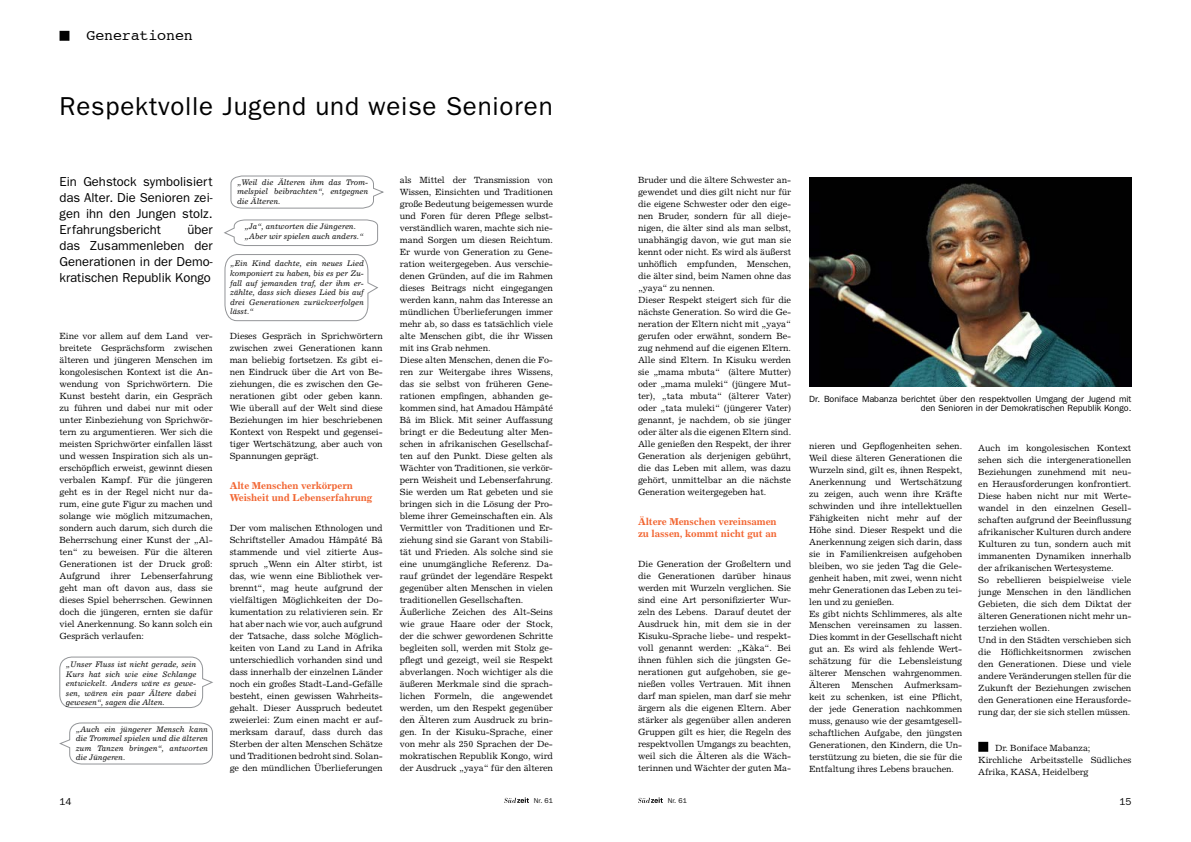
<style>
.page{position:relative;width:1191px;height:842px;background:#fff}
.page>*{position:absolute;margin:0;border:0;box-sizing:border-box;transform-origin:0 0}
.t1{font:26px "Franklin Gothic";letter-spacing:.03em;color:#000}
.t2{font:15px "Courier";letter-spacing:-.01em;color:#000}
.t3{font:13px/16px "Franklin Gothic";color:#000;text-align:justify}
.t4{font:700 10px/12px "Excelsior";letter-spacing:-.01em;color:#f26531}
.t5{font:10px "Franklin Gothic";color:#000}
.t6{font:9px/12px "Excelsior";letter-spacing:-.01em;color:#000}
.t7{font:9px/9px "Franklin Gothic";color:#000;text-align:right}
.t8{font:italic 8px/9.6px "Excelsior";letter-spacing:-.01em;color:#000;text-align:justify}
.t9{font:7px "Franklin Gothic";color:#000}
</style>
<div class="page">
<div style="left:60px;top:31px;width:9px;height:9px;background:#000"></div>
<div style="left:60px;top:31px;width:9px;height:10px;border:1px solid #000"></div>
<svg style="left:638px;top:797px;width:25px;height:6px"></svg>
<svg style="left:504px;top:797px;width:25px;height:6px"></svg>
<img style="left:809px;top:177px;width:322px;height:210px">
<svg style="left:59px;top:656px;width:154px;height:52px"></svg>
<svg style="left:230px;top:175px;width:154px;height:34px"></svg>
<svg style="left:59px;top:722px;width:154px;height:42px"></svg>
<svg style="left:224px;top:254px;width:154px;height:67px"></svg>
<svg style="left:224px;top:219px;width:154px;height:27px"></svg>
<div style="left:978px;top:742px;width:9px;height:9px;background:#000"></div>
<div style="left:978px;top:742px;width:10px;height:10px;border:1px solid #000"></div>
<h2 class="t2" style="left:86px;top:24px;width:108px">Generationen</h2>
<h1 class="t1" style="left:60px;top:91px;width:495px">Respektvolle Jugend und weise Senioren</h1>
<h3 class="t3" style="left:60px;top:174px;width:155px">Ein Gehstock symbolisiert das Alter. Die Senioren zei&shy;gen ihn den Jungen stolz.<br>Erfahrungsbericht</h3>
<h3 class="t3" style="left:60px;top:222px;width:155px;text-indent:128px">über das Zusammenleben der Generationen in der Demo&shy;kratischen Republik Kongo</h3>
<p class="t8" style="left:237px;top:177px;width:133px">„Weil die Älteren ihm das Trom&shy;melspiel beibrachten“, entgegnen die Älteren.</p>
<p class="t8" style="left:244px;top:221px;width:120px">„Ja“, antworten die Jüngeren. „Aber wir spielen auch anders.“</p>
<p class="t8" style="left:230px;top:259px;width:135px">„Ein Kind dachte, ein neues Lied komponiert zu haben, bis es per Zu&shy;fall auf jemanden traf, der ihm er&shy;zählte, dass sich dieses Lied bis auf drei Generationen zurückverfolgen lässt.“</p>
<p class="t6" style="left:60px;top:329px;width:155px;text-align:justify">Eine vor allem auf dem Land ver&shy;breitete Gesprächsform zwischen älteren und jüngeren Menschen im kongolesischen Kontext ist die An&shy;wendung von Sprichwörtern. Die Kunst besteht darin, ein Gespräch zu führen und dabei nur mit oder unter Einbeziehung von Sprichwör&shy;tern zu argumentieren. Wer sich die meisten Sprichwörter einfallen lässt und wessen Inspiration sich als un&shy;erschöpflich erweist, gewinnt diesen verbalen Kampf. Für die jüngeren geht es in der Regel nicht nur da&shy;rum, eine gute Figur zu machen und solange wie möglich mitzumachen, sondern auch darum, sich durch die Beherrschung einer Kunst der „Al&shy;ten“ zu beweisen. Für die älteren Generationen ist der Druck groß:<br>Aufgrund ihrer Lebenserfahrung geht man oft davon aus, dass sie dieses Spiel beherrschen. Gewinnen doch die jüngeren, ernten sie dafür viel Anerkennung. So kann solch ein Gespräch verlaufen:</p>
<p class="t6" style="left:230px;top:329px;width:155px;text-align:justify">Dieses Gespräch in Sprichwörtern zwischen zwei Generationen kann man beliebig fortsetzen. Es gibt ei&shy;nen Eindruck über die Art von Be&shy;ziehungen, die es zwischen den Ge&shy;nerationen gibt oder geben kann.<br>Wie überall auf der Welt sind diese Beziehungen im hier beschriebenen Kontext von Respekt und gegensei&shy;tiger Wertschätzung, aber auch von Spannungen geprägt.</p>
<p class="t4" style="left:230px;top:479px;width:144px">Alte Menschen verkörpern<br>Weisheit und Lebenserfahrung</p>
<p class="t6" style="left:230px;top:521px;width:155px;text-align:justify">Der vom malischen Ethnologen und Schriftsteller Amadou Hâmpâté Bâ stammende und viel zitierte Aus&shy;spruch „Wenn ein Alter stirbt, ist das, wie wenn eine Bibliothek ver&shy;brennt“, mag heute aufgrund der vielfältigen Möglichkeiten der Do&shy;kumentation zu relativieren sein. Er hat aber nach wie vor, auch aufgrund der Tatsache, dass solche Möglich&shy;keiten von Land zu Land in Afrika unterschiedlich vorhanden sind und dass innerhalb der einzelnen Länder noch ein großes Stadt-Land-Gefälle besteht, einen gewissen Wahrheits&shy;gehalt. Dieser Ausspruch bedeutet zweierlei: Zum einen macht er auf&shy;merksam darauf, dass durch das Sterben der alten Menschen Schätze und Traditionen bedroht sind. Solan&shy;ge den mündlichen Überlieferungen</p>
<p class="t8" style="left:66px;top:659px;width:132px">„Unser Fluss ist nicht gerade, sein Kurs hat sich wie eine Schlange entwickelt. Anders wäre es gewe&shy;sen, wären ein paar Ältere dabei gewesen“, sagen die Alten.</p>
<p class="t8" style="left:76px;top:724px;width:134px">„Auch ein jüngerer Mensch kann die Trommel spielen und die älteren zum Tanzen bringen“, antworten die Jüngeren.</p>
<p class="t6" style="left:400px;top:173px;width:155px">als Mittel der Transmission von Wissen, Einsichten und Traditionen große Bedeutung beigemessen wurde und Foren für deren Pflege selbst&shy;verständlich waren, machte sich nie&shy;mand Sorgen um diesen Reichtum.<br>Er wurde von Generation zu Gene&shy;ration weitergegeben. Aus verschie&shy;denen Gründen, auf die im Rahmen dieses Beitrags nicht eingegangen werden kann, nahm das Interesse an mündlichen Überlieferungen immer mehr ab, so dass es tatsächlich viele alte Menschen gibt, die ihr Wissen mit ins Grab nehmen.<br>Diese alten Menschen, denen die Fo&shy;ren zur Weitergabe ihres Wissens, das sie selbst von früheren Gene&shy;rationen empfingen, abhanden ge&shy;kommen sind, hat Amadou Hâmpâté Bâ im Blick. Mit seiner Auffassung bringt er die Bedeutung alter Men&shy;schen in afrikanischen Gesellschaf&shy;ten auf den Punkt. Diese gelten als Wächter von Traditionen, sie verkör&shy;pern Weisheit und Lebenserfahrung.<br>Sie werden um Rat gebeten und sie bringen sich in die Lösung der Pro&shy;bleme ihrer Gemeinschaften ein. Als Vermittler von Traditionen und Er&shy;ziehung sind sie Garant von Stabili&shy;tät und Frieden. Als solche sind sie eine unumgängliche Referenz. Da&shy;rauf gründet der legendäre Respekt gegenüber alten Menschen in vielen traditionellen Gesellschaften.<br>Äußerliche Zeichen des Alt-Seins wie graue Haare oder der Stock, der die schwer gewordenen Schritte begleiten soll, werden mit Stolz ge&shy;pflegt und gezeigt, weil sie Respekt abverlangen. Noch wichtiger als die äußeren Merkmale sind die sprach&shy;lichen Formeln, die angewendet werden, um den Respekt gegenüber den Älteren zum Ausdruck zu brin&shy;gen. In der Kisuku-Sprache, einer von mehr als 250 Sprachen der De&shy;mokratischen Republik Kongo, wird der Ausdruck „yaya“ für den älteren</p>
<p class="t6" style="left:638px;top:173px;width:155px">Bruder und die ältere Schwester an&shy;gewendet und dies gilt nicht nur für die eigene Schwester oder den eige&shy;nen Bruder, sondern für all dieje&shy;nigen, die älter sind als man selbst, unabhängig davon, wie gut man sie kennt oder nicht. Es wird als äußerst unhöflich empfunden, Menschen, die älter sind, beim Namen ohne das „yaya“ zu nennen.<br>Dieser Respekt steigert sich für die nächste Generation. So wird die Ge&shy;neration der Eltern nicht mit „yaya“ gerufen oder erwähnt, sondern Be&shy;zug nehmend auf die eigenen Eltern.<br>Alle sind Eltern. In Kisuku werden sie „mama mbuta“ (ältere Mutter) oder „mama muleki“ (jüngere Mut&shy;ter), „tata mbuta“ (älterer Vater) oder „tata muleki“ (jüngerer Vater) genannt, je nachdem, ob sie jünger oder älter als die eigenen Eltern sind.<br>Alle genießen den Respekt, der ihrer Generation als derjenigen gebührt, die das Leben mit allem, was dazu gehört, unmittelbar an die nächste Generation weitergegeben hat.</p>
<p class="t4" style="left:638px;top:515px;width:140px">Ältere Menschen vereinsamen zu lassen, kommt nicht gut an</p>
<p class="t6" style="left:638px;top:558px;width:155px;text-align:justify">Die Generation der Großeltern und die Generationen darüber hinaus werden mit Wurzeln verglichen. Sie sind eine Art personifizierter Wur&shy;zeln des Lebens. Darauf deutet der Ausdruck hin, mit dem sie in der Kisuku-Sprache liebe- und respekt&shy;voll genannt werden: „Kàka“. Bei ihnen fühlen sich die jüngsten Ge&shy;nerationen gut aufgehoben, sie ge&shy;nießen volles Vertrauen. Mit ihnen darf man spielen, man darf sie mehr ärgern als die eigenen Eltern. Aber stärker als gegenüber allen anderen Gruppen gilt es hier, die Regeln des respektvollen Umgangs zu beachten, weil sich die Älteren als die Wäch&shy;terinnen und Wächter der guten Ma-</p>
<p class="t7" style="left:809px;top:394px;width:324px">Dr. Boniface Mabanza berichtet über den respektvollen Umgang der Jugend mit den Senioren in der Demokratischen Republik Kongo.</p>
<p class="t6" style="left:809px;top:439px;width:155px">nieren und Gepflogenheiten sehen.<br>Weil diese älteren Generationen die Wurzeln sind, gilt es, ihnen Respekt, Anerkennung und Wertschätzung zu zeigen, auch wenn ihre Kräfte schwinden und ihre intellektuellen Fähigkeiten nicht mehr auf der Höhe sind. Dieser Respekt und die Anerkennung zeigen sich darin, dass sie in Familienkreisen aufgehoben bleiben, wo sie jeden Tag die Gele&shy;genheit haben, mit zwei, wenn nicht mehr Generationen das Leben zu tei&shy;len und zu genießen.<br>Es gibt nichts Schlimmeres, als alte Menschen vereinsamen zu lassen.<br>Dies kommt in der Gesellschaft nicht gut an. Es wird als fehlende Wert&shy;schätzung für die Lebensleistung älterer Menschen wahrgenommen.<br>Älteren Menschen Aufmerksam&shy;keit zu schenken, ist eine Pflicht, der jede Generation nachkommen muss, genauso wie der gesamtgesell&shy;schaftlichen Aufgabe, den jüngsten Generationen, den Kindern, die Un&shy;terstützung zu bieten, die sie für die Entfaltung ihres Lebens brauchen.</p>
<p class="t6" style="left:978px;top:441px;width:155px">Auch im kongolesischen Kontext sehen sich die intergenerationellen Beziehungen zunehmend mit neu&shy;en Herausforderungen konfrontiert.<br>Diese haben nicht nur mit Werte&shy;wandel in den einzelnen Gesell&shy;schaften aufgrund der Beeinflussung afrikanischer Kulturen durch andere Kulturen zu tun, sondern auch mit immanenten Dynamiken innerhalb der afrikanischen Wertesysteme.<br>So rebellieren beispielweise viele junge Menschen in den ländlichen Gebieten, die sich dem Diktat der älteren Generationen nicht mehr un&shy;terziehen wollen.<br>Und in den Städten verschieben sich die Höflichkeitsnormen zwischen den Generationen. Diese und viele andere Veränderungen stellen für die Zukunft der Beziehungen zwischen den Generationen eine Herausforde&shy;rung dar, der sie sich stellen müssen.</p>
<p class="t6" style="left:978px;top:741px;width:155px;text-indent:17px">Dr. Boniface Mabanza;<br>Kirchliche Arbeitsstelle Südliches<br>Afrika, KASA, Heidelberg</p>
<p class="t5" style="left:60px;top:796px;width:13px">14</p>
<p class="t9" style="left:534px;top:796px;width:21px">Nr. 61</p>
<p class="t9" style="left:668px;top:796px;width:21px">Nr. 61</p>
<p class="t5" style="left:1119px;top:796px;width:13px">15</p>
</div>
